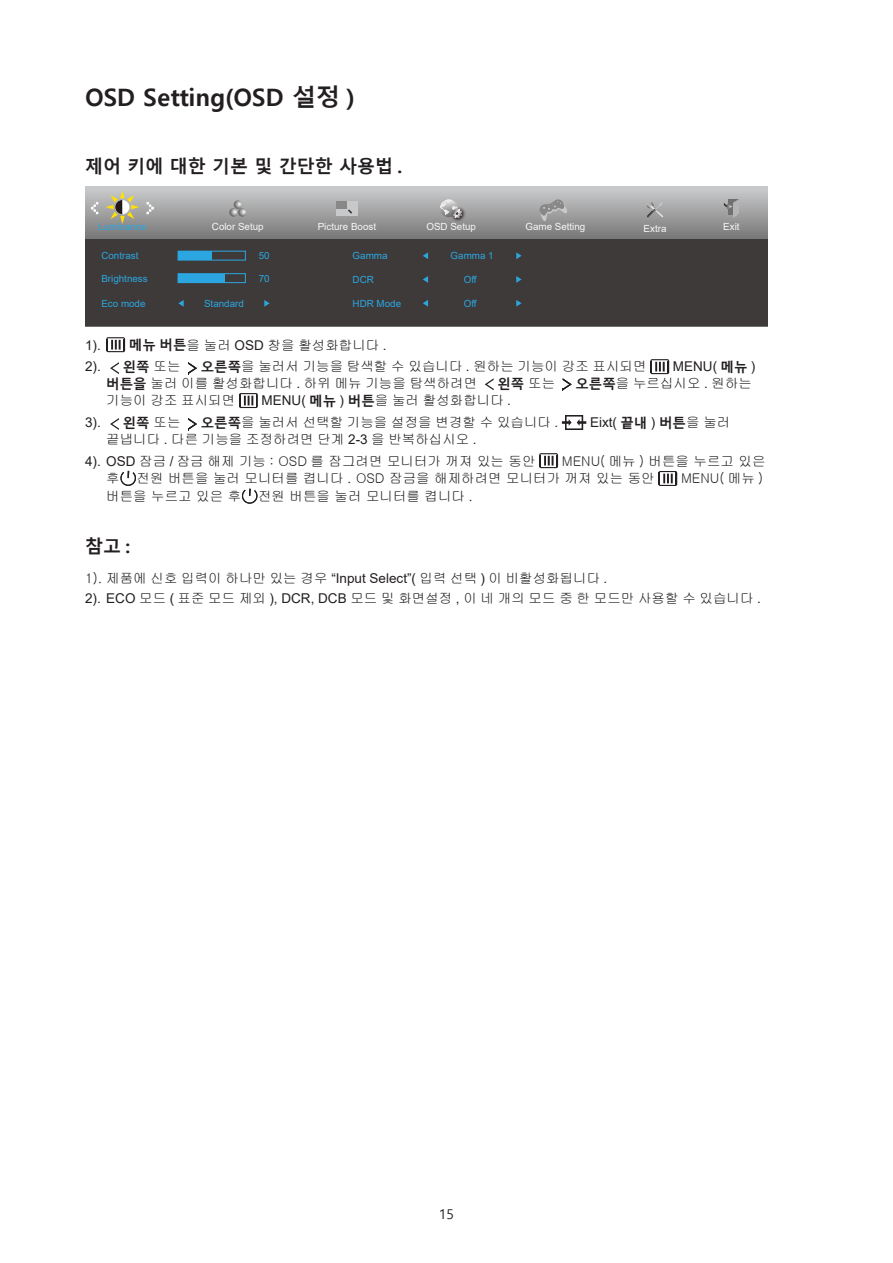
<style>
.page{position:relative;width:893px;height:1263px;background:#fff}
.page>*{position:absolute;margin:0;border:0;box-sizing:border-box;transform-origin:0 0}
.Heading_2{font:700 24px "Malgun Gothic";color:#231f20}
.content_bold{font:700 18px "Malgun Gothic";color:#231f20}
.t1{font:13.5px/17.7px "Gulim";color:#231f20}
.t2{font:13.5px "Arial";color:#231f20}
.t3{font:700 13.5px "Malgun Gothic";color:#231f20}
.t4{font:13.5px "Malgun Gothic";color:#231f20}
.t5{font:9.75px "Arial";color:#2ca6e0}
.t6{font:9.75px "Arial";color:#f7f7f7}
.s1{font-family:"Malgun Gothic";font-weight:700}
.s2{font-family:"Arial"}
.s3{font-family:"Gulim";font-weight:400}
.s4{font-family:"Gulim"}
</style>
<div class="page">
<svg style="left:85px;top:187px;width:683px;height:52px;background:#a0a0a1"></svg>
<div style="left:85px;top:239px;width:683px;height:87px;background:#3e3a39"></div>
<svg style="left:91px;top:202px;width:8px;height:12px"></svg>
<svg style="left:146px;top:202px;width:8px;height:12px"></svg>
<svg style="left:105px;top:190px;width:34px;height:34px"></svg>
<svg style="left:229px;top:200px;width:18px;height:17px"></svg>
<div style="left:336px;top:201px;width:21px;height:15px;background:#c8c9ca"></div>
<div style="left:336px;top:201px;width:11px;height:8px;background:#888"></div>
<svg style="left:348px;top:209px;width:4px;height:5px"></svg>
<img style="left:449px;top:205px;width:18px;height:18px">
<svg style="left:440px;top:199px;width:23px;height:19px"></svg>
<svg style="left:724px;top:199px;width:15px;height:19px"></svg>
<svg style="left:646px;top:202px;width:18px;height:16px"></svg>
<div style="left:178px;top:251px;width:68px;height:9px;border:1px solid #2ca6e0"></div>
<div style="left:178px;top:251px;width:34px;height:9px;background:#2ca6e0"></div>
<div style="left:178px;top:273px;width:68px;height:10px;border:1px solid #2ca6e0"></div>
<div style="left:178px;top:274px;width:46px;height:9px;background:#2ca6e0"></div>
<svg style="left:178px;top:300px;width:6px;height:7px"></svg>
<svg style="left:264px;top:300px;width:6px;height:7px"></svg>
<svg style="left:423px;top:252px;width:5px;height:7px"></svg>
<svg style="left:516px;top:252px;width:6px;height:7px"></svg>
<svg style="left:423px;top:276px;width:5px;height:7px"></svg>
<svg style="left:516px;top:276px;width:6px;height:7px"></svg>
<svg style="left:423px;top:300px;width:5px;height:7px"></svg>
<svg style="left:516px;top:300px;width:6px;height:7px"></svg>
<svg style="left:539px;top:199px;width:28px;height:22px"></svg>
<svg style="left:106px;top:337px;width:19px;height:15px"></svg>
<svg style="left:110px;top:362px;width:9px;height:12px"></svg>
<svg style="left:188px;top:362px;width:9px;height:12px"></svg>
<svg style="left:650px;top:359px;width:19px;height:15px"></svg>
<svg style="left:485px;top:378px;width:9px;height:12px"></svg>
<svg style="left:563px;top:378px;width:9px;height:12px"></svg>
<svg style="left:239px;top:393px;width:19px;height:15px"></svg>
<svg style="left:110px;top:418px;width:9px;height:12px"></svg>
<svg style="left:188px;top:418px;width:9px;height:12px"></svg>
<svg style="left:562px;top:415px;width:24px;height:15px"></svg>
<svg style="left:539px;top:453px;width:19px;height:15px"></svg>
<svg style="left:120px;top:471px;width:16px;height:15px"></svg>
<svg style="left:658px;top:471px;width:19px;height:15px"></svg>
<svg style="left:242px;top:489px;width:16px;height:15px"></svg>
<p class="Heading_2" style="left:85px;top:83px;width:271px">OSD Setting(OSD 설정 )</p>
<p class="content_bold" style="left:85px;top:156px;width:319px">제어 키에 대한 기본 및 간단한 사용법 .</p>
<p class="t5" style="left:98px;top:220px;width:50px">Luminance</p>
<p class="t6" style="left:212px;top:220px;width:53px">Color Setup</p>
<p class="t6" style="left:318px;top:220px;width:60px">Picture Boost</p>
<p class="t6" style="left:426px;top:220px;width:51px">OSD Setup</p>
<p class="t6" style="left:644px;top:222px;width:24px">Extra</p>
<p class="t6" style="left:723px;top:220px;width:18px">Exit</p>
<p class="t5" style="left:101px;top:249px;width:39px">Contrast</p>
<p class="t5" style="left:259px;top:249px;width:12px">50</p>
<p class="t5" style="left:101px;top:272px;width:48px">Brightness</p>
<p class="t5" style="left:259px;top:272px;width:12px">70</p>
<p class="t5" style="left:101px;top:297px;width:46px">Eco mode</p>
<p class="t5" style="left:204px;top:297px;width:41px">Standard</p>
<p class="t6" style="left:525px;top:220px;width:62px">Game Setting</p>
<p class="t5" style="left:353px;top:249px;width:36px">Gamma</p>
<p class="t5" style="left:451px;top:249px;width:45px">Gamma 1</p>
<p class="t5" style="left:353px;top:273px;width:23px">DCR</p>
<p class="t5" style="left:464px;top:273px;width:14px">Off</p>
<p class="t5" style="left:353px;top:297px;width:50px">HDR Mode</p>
<p class="t5" style="left:464px;top:297px;width:14px">Off</p>
<p class="t2" style="left:85px;top:335px;width:17px">1).</p>
<p class="t1" style="left:129px;top:336px;width:259px"><span class="s1">메뉴 버튼</span>을 눌러 <span class="s2">OSD</span> 창을 활성화합니다 <span class="s2">.</span></p>
<p class="t2" style="left:85px;top:357px;width:17px">2).</p>
<p class="t3" style="left:123px;top:359px;width:59px">왼쪽 <span class="s3">또는</span></p>
<p class="t1" style="left:201px;top:358px;width:447px"><span class="s1">오른쪽</span>을 눌러서 기능을 탐색할 수 있습니다 <span class="s2">.</span> 원하는 기능이 강조 표시되면</p>
<p class="t2" style="left:673px;top:357px;width:84px">MENU( <span class="s1">메뉴</span> )</p>
<p class="t1" style="left:106px;top:375px;width:372px"><span class="s1">버튼을</span> 눌러 이를 활성화합니다 <span class="s2">.</span> 하위 메뉴 기능을 탐색하려면</p>
<p class="t3" style="left:497px;top:376px;width:59px">왼쪽 <span class="s3">또는</span></p>
<p class="t1" style="left:575px;top:375px;width:178px"><span class="s1">오른쪽</span>을 누르십시오 <span class="s2">.</span> 원하는</p>
<p class="t1" style="left:106px;top:392px;width:131px">기능이 강조 표시되면</p>
<p class="t1" style="left:262px;top:392px;width:251px"><span class="s2">MENU(</span> <span class="s1">메뉴</span> <span class="s2">)</span> <span class="s1">버튼</span>을 눌러 활성화합니다 <span class="s2">.</span></p>
<p class="t2" style="left:85px;top:413px;width:17px">3).</p>
<p class="t3" style="left:123px;top:415px;width:59px">왼쪽 <span class="s3">또는</span></p>
<p class="t1" style="left:201px;top:414px;width:359px"><span class="s1">오른쪽</span>을 눌러서 선택할 기능을 설정을 변경할 수 있습니다 <span class="s2">.</span></p>
<p class="t2" style="left:590px;top:413px;width:142px">Eixt( <span class="s1">끝내</span> ) <span class="s1">버튼</span><span class="s4">을 눌러</span></p>
<p class="t1" style="left:106px;top:431px;width:372px">끝냅니다 <span class="s2">.</span> 다른 기능을 조정하려면 단계 <span class="s2">2-3</span> 을 반복하십시오 <span class="s2">.</span></p>
<p class="t1" style="left:85px;top:452px;width:452px"><span class="s2">4). OSD</span> 잠금 <span class="s2">/</span> 잠금 해제 기능 : OSD 를 잠그려면 모니터가 꺼져 있는 동안</p>
<p class="t1" style="left:106px;top:452px;width:661px;text-indent:455px">MENU( 메뉴 ) 버튼을 누르고 있은 후 전원 버튼을 눌러 모니터를 켭니다 . OSD 잠금을 해제하려면 모니터가 꺼져 있는 동안</p>
<p class="t1" style="left:681px;top:470px;width:84px">MENU( 메뉴 )</p>
<p class="t1" style="left:106px;top:487px;width:368px">버튼을 누르고 있은 후 전원 버튼을 눌러 모니터를 켭니다 .</p>
<p class="content_bold" style="left:85px;top:535px;width:47px">참고 :</p>
<p class="t1" style="left:85px;top:569px;width:524px">1). 제품에 신호 입력이 하나만 있는 경우 <span class="s2">“Input Select”(</span> 입력 선택 <span class="s2">)</span> 이 비활성화됩니다 <span class="s2">.</span></p>
<p class="t1" style="left:85px;top:589px;width:677px"><span class="s2">2). ECO</span> 모드 <span class="s2">(</span> 표준 모드 제외 <span class="s2">), DCR, DCB</span> 모드 및 화면설정 <span class="s2">,</span> 이 네 개의 모드 중 한 모드만 사용할 수 있습니다 <span class="s2">.</span></p>
<p class="t4" style="left:439px;top:1206px;width:16px">15</p>
</div>
